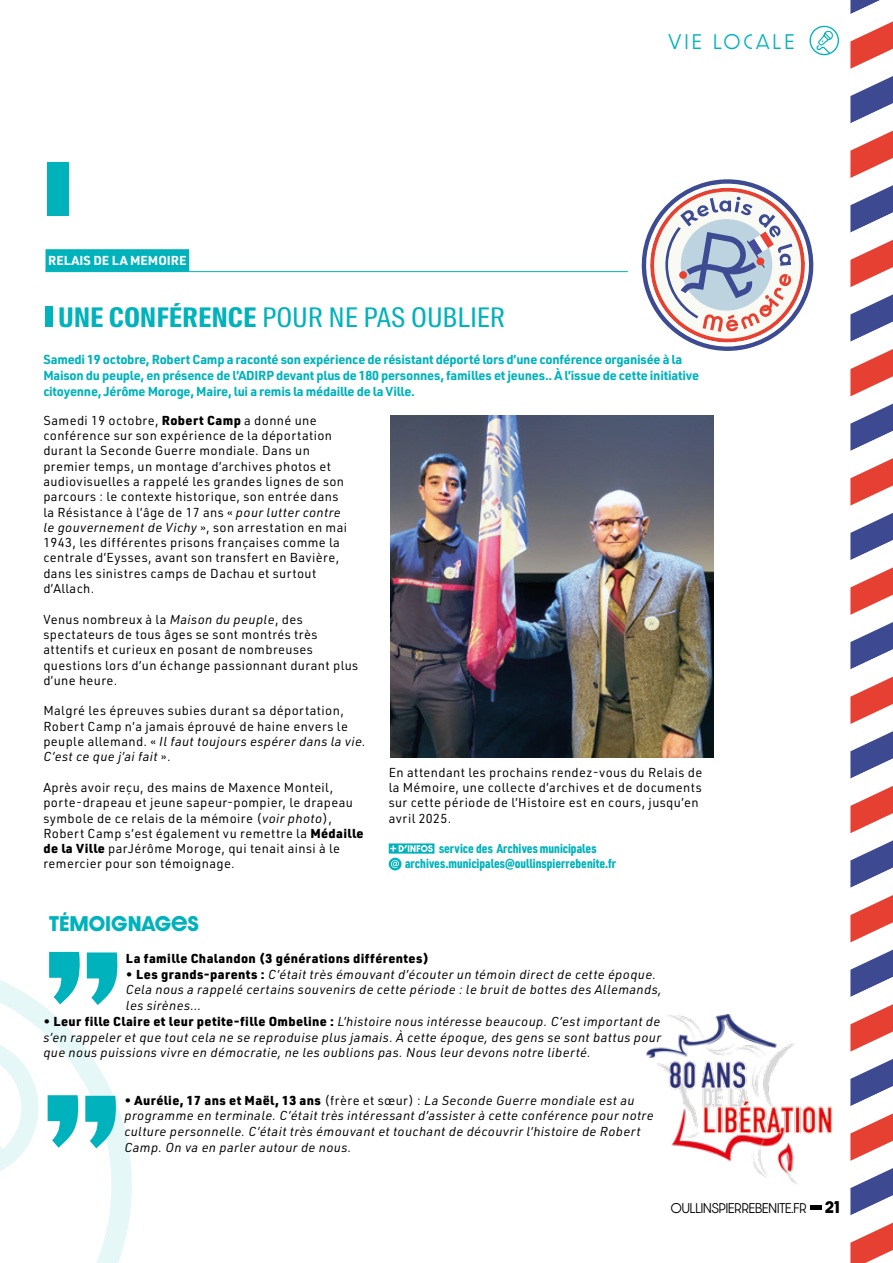
<style>
.page{position:relative;width:893px;height:1263px;background:#fff}
.page>*{position:absolute;margin:0;border:0;box-sizing:border-box;transform-origin:0 0}
.t1{font:27px "Suisse Intl Condensed";letter-spacing:.02em;color:#00b2bb}
.t2{font:700 18px "Dazzle Unicase";color:#00b2bb}
.t3{font:300 18px "Dazzle Unicase";letter-spacing:.2em;color:#00b2bb}
.t4{font:700 14.4px "Dazzle Unicase";color:#000}
.t5{font:12.75px/15.3px "URWDIN";letter-spacing:.03em;color:#000}
.t6{font:italic 12.75px/15.8px "URWDIN";letter-spacing:.03em;color:#000}
.t7{font:700 12.75px/15.8px "URWDIN";letter-spacing:-.02em;color:#00b2bb}
.t8{font:900 12.75px/15.8px "URWDIN Cond";color:#00b2bb}
.t9{font:900 12.75px "URWDIN";letter-spacing:.03em;color:#000}
.t10{font:700 12.75px "URWDIN";color:#fff}
.t11{font:300 12px "Dazzle Unicase";color:#000}
.s1{font-weight:700}
.s2{font-weight:900}
.s3{font-style:italic}
.s4{font-style:normal}
.s5{font-weight:900;font-style:normal}
</style>
<div class="page">
<svg style="left:815px;top:29px;width:19px;height:26px"></svg>
<div style="left:809px;top:26px;width:30px;height:29px;border:1px solid #00b2bb;border-radius:50%"></div>
<svg style="left:641px;top:179px;width:173px;height:172px"></svg>
<svg style="left:850px;top:0;width:43px;height:1263px"></svg>
<img style="left:646px;top:1014px;width:186px;height:170px">
<hr style="left:810px;top:1205px;width:12px;height:4px;background:#000">
<div style="left:48px;top:162px;width:21px;height:53px;background:#00b2bb"></div>
<svg style="left:389px;top:843px;width:45px;height:27px"></svg>
<div style="left:46px;top:249px;width:143px;height:23px;background:#00b2bb"></div>
<hr style="left:46px;top:271px;width:582px;height:1px;background:#00b2bb">
<div style="left:46px;top:307px;width:7px;height:20px;background:#00b2bb"></div>
<svg style="left:0;top:952px;width:132px;height:311px"></svg>
<img style="left:391px;top:416px;width:322px;height:342px">
<p class="t10" style="left:48px;top:252px;width:140px">RELAIS DE LA MEMOIRE</p>
<h1 class="t1" style="left:58px;top:302px;width:448px"><span class="s1">UNE CONFÉRENCE</span> POUR NE PAS OUBLIER</h1>
<h2 class="t3" style="left:668px;top:29px;width:127px">VIE LOcALE</h2>
<p class="t7" style="left:43px;top:351px;width:657px">Samedi 19 octobre, Robert Camp a raconté son expérience de résistant déporté lors d’une conférence organisée à la<br>Maison du peuple, en présence de l’ADIRP devant plus de 180 personnes, familles et jeunes.. À l’issue de cette initiative citoyenne, Jérôme Moroge, Maire, lui a remis la médaille de la Ville.</p>
<p class="t5" style="left:43px;top:412px;width:305px">Samedi 19 octobre, <span class="s2">Robert Camp</span> a donné une conférence sur son expérience de la déportation durant la Seconde Guerre mondiale. Dans un premier temps, un montage d’archives photos et audiovisuelles a rappelé les grandes lignes de son parcours : le contexte historique, son entrée dans la Résistance à l’âge de 17 ans « <span class="s3">pour lutter contre le gouvernement de Vichy</span> », son arrestation en mai 1943, les différentes prisons françaises comme la centrale d’Eysses, avant son transfert en Bavière, dans les sinistres camps de Dachau et surtout d’Allach.</p>
<p class="t5" style="left:43px;top:611px;width:316px">Venus nombreux à la <span class="s3">Maison du peuple</span>, des spectateurs de tous âges se sont montrés très attentifs et curieux en posant de nombreuses questions lors d’un échange passionnant durant plus d’une heure.</p>
<p class="t5" style="left:43px;top:703px;width:324px">Malgré les épreuves subies durant sa déportation, Robert Camp n’a jamais éprouvé de haine envers le peuple allemand. « <span class="s3">Il faut toujours espérer dans la vie.<br>C’est ce que j’ai fait</span> ».</p>
<p class="t5" style="left:43px;top:779px;width:322px">Après avoir reçu, des mains de Maxence Monteil, porte-drapeau et jeune sapeur-pompier, le drapeau symbole de ce relais de la mémoire (<span class="s3">voir photo</span>), Robert Camp s’est également vu remettre la <span class="s2">Médaille de la Ville</span> parJérôme Moroge, qui tenait ainsi à le remercier pour son témoignage.</p>
<h2 class="t2" style="left:49px;top:910px;width:151px">TÉMOIGNAGES</h2>
<p class="t5" style="left:389px;top:764px;width:315px">En attendant les prochains rendez-vous du Relais de la Mémoire, une collecte d’archives et de documents sur cette période de l’Histoire est en cours, jusqu’en avril 2025.</p>
<p class="t8" style="left:405px;top:839px;width:213px;text-indent:34px">service des Archives municipales archives.municipales@oullinspierrebenite.fr</p>
<p class="t9" style="left:126px;top:949px;width:304px">La famille Chalandon (3 générations différentes)</p>
<p class="t6" style="left:126px;top:966px;width:537px"><span class="s4">•</span> <span class="s5">Les grands-parents :</span> C’était très émouvant d’écouter un témoin direct de cette époque.<br>Cela nous a rappelé certains souvenirs de cette période : le bruit de bottes des Allemands, les sirènes…</p>
<p class="t6" style="left:43px;top:1013px;width:619px;text-align:justify"><span class="s4">•</span> <span class="s5">Leur fille Claire et leur petite-fille Ombeline :</span> L’histoire nous intéresse beaucoup. C’est important de s’en rappeler et que tout cela ne se reproduise plus jamais. À cette époque, des gens se sont battus pour que nous puissions vivre en démocratie, ne les oublions pas. Nous leur devons notre liberté.</p>
<p class="t6" style="left:124px;top:1092px;width:531px"><span class="s4">•</span> <span class="s5">Aurélie, 17 ans et Maël, 13 ans</span> <span class="s4">(frère et sœur) :</span> La Seconde Guerre mondiale est au programme en terminale. C’était très intéressant d’assister à cette conférence pour notre culture personnelle. C’était très émouvant et touchant de découvrir l’histoire de Robert Camp. On va en parler autour de nous.</p>
<p class="t11" style="left:671px;top:1199px;width:137px">OULLINSPIERREBENITE.fR</p>
<p class="t4" style="left:825px;top:1196px;width:16px">21</p>
</div>
